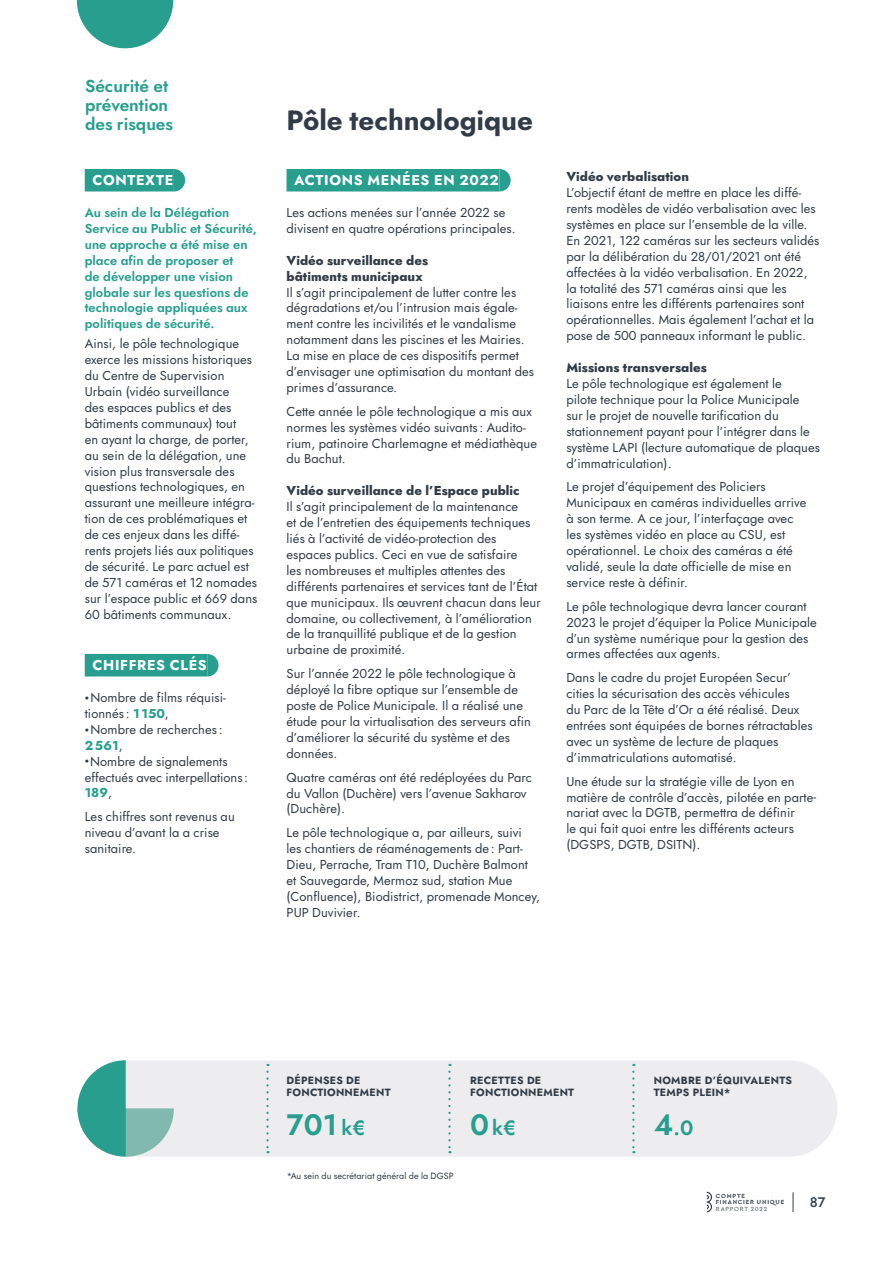
<style>
.page{position:relative;width:893px;height:1263px;background:#fff}
.page>*{position:absolute;margin:0;border:0;box-sizing:border-box;transform-origin:0 0}
.t1{font:600 29.55px "Jost";color:#279e8e}
.t2{font:700 27.75px "Jost";color:#313c48}
.t3{font:600 20.7px "Jost";color:#279e8e}
.t4{font:600 17.25px/18.9px "Jost";color:#279e8e}
.t5{font:700 14.25px "Jost";letter-spacing:.05em;color:#fff}
.t6{font:500 13.8px "Jost";color:#313c48}
.t7{font:12.9px/15.9px "Jost";letter-spacing:.005em;color:#313c48}
.t8{font:600 12.9px/15.9px "Jost";letter-spacing:.005em;color:#279e8e}
.t9{font:800 12.9px/15.9px "Jost";letter-spacing:.005em;color:#313c48}
.t10{font:700 10.5px/12px "Jost";letter-spacing:.025em;color:#313c48}
.t11{font:9px "Jost";letter-spacing:.005em;color:#313c48}
.t12{font:700 6.15px/6.4px "Cera Stencil PRO";letter-spacing:.135em;color:#313c48}
.t13{font:6.15px "Cera Stencil PRO";letter-spacing:.125em;color:#313c48}
.s1{font-weight:900}
.s2{font-weight:700;color:#279e8e}
.s3{font-size:20.7px}
.s4{font-size:29.55px}
</style>
<div class="page">
<div style="left:85px;top:169px;width:89px;height:22px;background:#279e8e"></div>
<div style="left:85px;top:654px;width:122px;height:22px;background:#279e8e"></div>
<svg style="left:174px;top:169px;width:11px;height:22px"></svg>
<svg style="left:207px;top:654px;width:12px;height:22px"></svg>
<div style="left:287px;top:169px;width:212px;height:22px;background:#279e8e"></div>
<svg style="left:499px;top:169px;width:12px;height:22px"></svg>
<svg style="left:77px;top:0;width:96px;height:48px"></svg>
<div style="left:174px;top:1060px;width:663px;height:97px;background:#ededef"></div>
<svg style="left:266px;top:1072px;width:3px;height:81px"></svg>
<svg style="left:448px;top:1072px;width:3px;height:81px"></svg>
<svg style="left:632px;top:1072px;width:2px;height:81px"></svg>
<svg style="left:77px;top:1060px;width:97px;height:97px;background:#8dc6be"></svg>
<svg style="left:793px;top:1192px;width:1px;height:20px"></svg>
<svg style="left:707px;top:1192px;width:5px;height:20px"></svg>
<h3 class="t4" style="left:85px;top:76px;width:90px">Sécurité et prévention des risques</h3>
<p class="t5" style="left:92px;top:170px;width:82px">CONTEXTE</p>
<p class="t8" style="left:85px;top:205px;width:174px">Au sein de la Délégation<br>Service au Public et Sécurité, une approche a été mise en place afin de proposer et<br>de développer une vision globale sur les questions de technologie appliquées aux politiques de sécurité.</p>
<p class="t7" style="left:85px;top:336px;width:174px">Ainsi, le pôle technologique exerce les missions historiques du Centre de Supervision<br>Urbain (vidéo surveillance<br>des espaces publics et des bâtiments communaux) tout<br>en ayant la charge, de porter, au sein de la délégation, une vision plus transversale des questions technologiques, en assurant une meilleure intégra&shy;tion de ces problématiques et de ces enjeux dans les diffé&shy;rents projets liés aux politiques de sécurité. Le parc actuel est de 571 caméras et 12 nomades sur l’espace public et 669 dans<br>60 bâtiments communaux.</p>
<p class="t5" style="left:92px;top:655px;width:116px">CHIFFRES CLÉS</p>
<p class="t7" style="left:85px;top:690px;width:143px"><span class="s1">•</span>Nombre de films réquisi&shy;tionnés : <span class="s2">1 150</span>,</p>
<p class="t7" style="left:85px;top:721px;width:139px"><span class="s1">•</span>Nombre de recherches :<br><span class="s2">2561</span>,</p>
<p class="t7" style="left:85px;top:753px;width:165px"><span class="s1">•</span>Nombre de signalements effectués avec interpellations :<br><span class="s2">189</span>,</p>
<p class="t7" style="left:85px;top:809px;width:152px">Les chiffres sont revenus au niveau d’avant la a crise sanitaire.</p>
<h2 class="t2" style="left:287px;top:101px;width:248px">Pôle technologique</h2>
<p class="t5" style="left:294px;top:170px;width:206px">ACTIONS MENÉES EN 2022</p>
<p class="t7" style="left:287px;top:205px;width:231px">Les actions menées sur l’année 2022 se divisent en quatre opérations principales.</p>
<p class="t9" style="left:287px;top:252px;width:143px">Vidéo surveillance des bâtiments municipaux</p>
<p class="t7" style="left:287px;top:284px;width:249px">Il s’agit principalement de lutter contre les dégradations et/ou l’intrusion mais égale&shy;ment contre les incivilités et le vandalisme notamment dans les piscines et les Mairies.<br>La mise en place de ces dispositifs permet d’envisager une optimisation du montant des primes d’assurance.</p>
<p class="t7" style="left:287px;top:403px;width:252px">Cette année le pôle technologique a mis aux normes les systèmes vidéo suivants : Audito&shy;rium, patinoire Charlemagne et médiathèque du Bachut.</p>
<p class="t9" style="left:287px;top:483px;width:235px">Vidéo surveillance de l’Espace public</p>
<p class="t7" style="left:287px;top:499px;width:256px">Il s’agit principalement de la maintenance<br>et de l’entretien des équipements techniques liés à l’activité de vidéo-protection des espaces publics. Ceci en vue de satisfaire<br>les nombreuses et multiples attentes des différents partenaires et services tant de l’État que municipaux. Ils œuvrent chacun dans leur domaine, ou collectivement, à l’amélioration de la tranquillité publique et de la gestion urbaine de proximité.</p>
<p class="t7" style="left:287px;top:666px;width:246px">Sur l’année 2022 le pôle technologique à déployé la fibre optique sur l’ensemble de poste de Police Municipale. Il a réalisé une étude pour la virtualisation des serveurs afin d’améliorer la sécurité du système et des données.</p>
<p class="t7" style="left:287px;top:769px;width:247px">Quatre caméras ont été redéployées du Parc du Vallon (Duchère) vers l’avenue Sakharov (Duchère).</p>
<p class="t7" style="left:287px;top:825px;width:255px">Le pôle technologique a, par ailleurs, suivi<br>les chantiers de réaménagements de : Part-Dieu, Perrache, Tram T10, Duchère Balmont et Sauvegarde, Mermoz sud, station Mue (Confluence), Biodistrict, promenade Moncey, PUP Duvivier.</p>
<p class="t9" style="left:566px;top:169px;width:124px">Vidéo verbalisation</p>
<p class="t7" style="left:566px;top:185px;width:255px">L’objectif étant de mettre en place les diffé&shy;rents modèles de vidéo verbalisation avec les systèmes en place sur l’ensemble de la ville.<br>En 2021, 122 caméras sur les secteurs validés par la délibération du 28/01/2021 ont été affectées à la vidéo verbalisation. En 2022, la totalité des 571 caméras ainsi que les liaisons entre les différents partenaires sont opérationnelles. Mais également l’achat et la pose de 500 panneaux informant le public.</p>
<p class="t9" style="left:566px;top:360px;width:142px">Missions transversales</p>
<p class="t7" style="left:566px;top:376px;width:255px">Le pôle technologique est également le<br>pilote technique pour la Police Municipale<br>sur le projet de nouvelle tarification du stationnement payant pour l’intégrer dans le système LAPI (lecture automatique de plaques d’immatriculation).</p>
<p class="t7" style="left:566px;top:479px;width:242px">Le projet d’équipement des Policiers Municipaux en caméras individuelles arrive à son terme. A ce jour, l’interfaçage avec les systèmes vidéo en place au CSU, est opérationnel. Le choix des caméras a été validé, seule la date officielle de mise en service reste à définir.</p>
<p class="t7" style="left:566px;top:598px;width:252px">Le pôle technologique devra lancer courant 2023 le projet d’équiper la Police Municipale d’un système numérique pour la gestion des armes affectées aux agents.</p>
<p class="t7" style="left:566px;top:670px;width:248px">Dans le cadre du projet Européen Secur’ cities la sécurisation des accès véhicules<br>du Parc de la Tête d’Or a été réalisé. Deux entrées sont équipées de bornes rétractables avec un système de lecture de plaques d’immatriculations automatisé.</p>
<p class="t7" style="left:566px;top:773px;width:251px">Une étude sur la stratégie ville de Lyon en matière de contrôle d’accès, pilotée en parte&shy;nariat avec la DGTB, permettra de définir<br>le qui fait quoi entre les différents acteurs (DGSPS, DGTB, DSITN).</p>
<p class="t10" style="left:287px;top:1074px;width:106px">DÉPENSES DE<br>FONCTIONNEMENT</p>
<h1 class="t1" style="left:287px;top:1105px;width:81px">701 <span class="s3">k€</span></h1>
<p class="t11" style="left:287px;top:1170px;width:168px">*Au sein du secrétariat général de la DGSP</p>
<p class="t10" style="left:470px;top:1074px;width:106px">RECETTES DE<br>FONCTIONNEMENT</p>
<h3 class="t3" style="left:470px;top:1114px;width:48px"><span class="s4">0</span>k€</h3>
<p class="t10" style="left:654px;top:1074px;width:140px">NOMBRE D’ÉQUIVALENTS<br>TEMPS PLEIN*</p>
<h3 class="t3" style="left:654px;top:1114px;width:41px"><span class="s4">4</span>.0</h3>
<p class="t12" style="left:716px;top:1192px;width:70px">COMPTE<br>FINANCIER UNIQUE</p>
<p class="t13" style="left:716px;top:1204px;width:53px">RAPPORT 2022</p>
<p class="t6" style="left:810px;top:1193px;width:17px">87</p>
</div>
